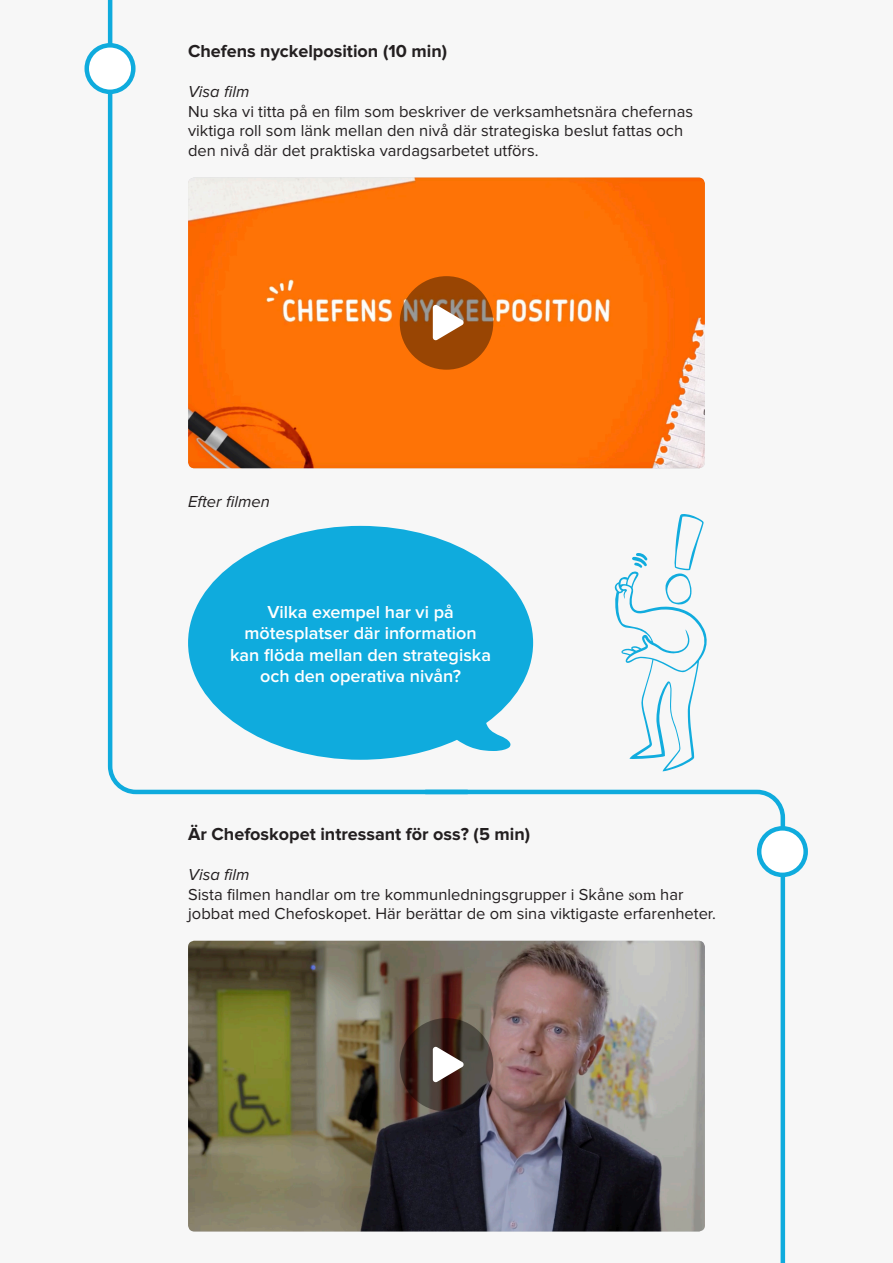
<style>
.page{position:relative;width:893px;height:1263px;background:#f7f7f7}
.page>*{position:absolute;margin:0;border:0;box-sizing:border-box;transform-origin:0 0}
.t1{font:600 18px/21.6px "Proxima Nova";color:#fff;text-align:center}
.t2{font:700 18px "Proxima Nova";color:#231f20}
.t3{font:16.5px/19.8px "Proxima Nova";color:#231f20}
.t4{font:italic 16.5px "Proxima Nova";color:#231f20}
.s1{font-style:italic}
.s2{font-family:"Minion Pro"}
</style>
<div class="page">
<svg style="left:107px;top:0;width:365px;height:795px"></svg>
<svg style="left:421px;top:787px;width:365px;height:476px"></svg>
<svg style="left:759px;top:828px;width:47px;height:47px"></svg>
<div style="left:757px;top:826px;width:51px;height:51px;border:4px solid #0fabdd;border-radius:50%"></div>
<div style="left:87px;top:45px;width:46px;height:47px;background:#fff;border-radius:50%"></div>
<div style="left:85px;top:43px;width:51px;height:51px;border:4px solid #0fabdd;border-radius:50%"></div>
<img style="left:188px;top:178px;width:517px;height:290px">
<img style="left:188px;top:941px;width:517px;height:290px">
<div style="left:400px;top:276px;width:93px;height:94px;background:#000;border-radius:47px;opacity:.4"></div>
<svg style="left:433px;top:305px;width:31px;height:36px"></svg>
<div style="left:400px;top:1018px;width:93px;height:94px;background:#000;border-radius:47px;opacity:.4"></div>
<svg style="left:433px;top:1047px;width:31px;height:35px"></svg>
<svg style="left:614px;top:514px;width:93px;height:258px"></svg>
<svg style="left:188px;top:526px;width:345px;height:234px;fill:#0fabdd"></svg>
<p class="t2" style="left:188px;top:41px;width:261px">Chefens nyckelposition (10 min)</p>
<p class="t4" style="left:188px;top:82px;width:63px">Visa film</p>
<p class="t3" style="left:188px;top:102px;width:506px">Nu ska vi titta på en film som beskriver de verksamhetsnära chefernas viktiga roll som länk mellan den nivå där strategiska beslut fattas och den nivå där det praktiska vardagsarbetet utförs.</p>
<p class="t4" style="left:188px;top:492px;width:83px">Efter filmen</p>
<p class="t1" style="left:230px;top:601px;width:262px">Vilka exempel har vi på mötesplatser där information kan flöda mellan den strategiska och den operativa nivån?</p>
<p class="t2" style="left:188px;top:824px;width:344px">Är Chefoskopet intressant för oss? (5 min)</p>
<p class="t3" style="left:188px;top:865px;width:529px"><span class="s1">Visa film<br></span>Sista filmen handlar om tre kommunledningsgrupper i Skåne <span class="s2">som</span> har jobbat med Chefoskopet. Här berättar de om sina viktigaste erfarenheter.</p>
</div>
